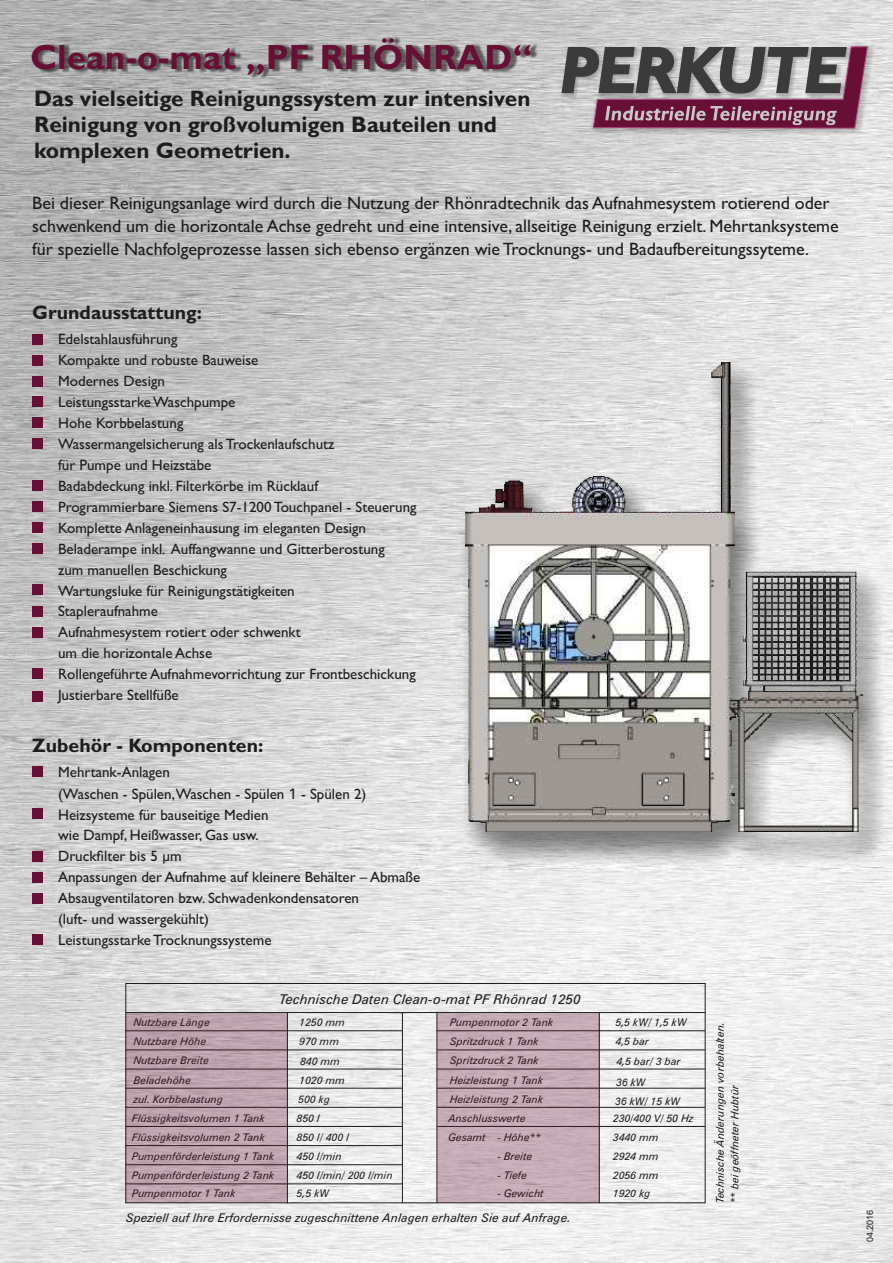
<style>
.page{position:relative;width:893px;height:1263px;background:#fff}
.page>*{position:absolute;margin:0;border:0;box-sizing:border-box;transform-origin:0 0}
.t1{font:700 35.1px "Gill Sans";color:#670f34}
.t2{font:700 22.5px/26.1px "Gill Sans";color:#1d1d1b}
.t3{font:700 19.5px "Gill Sans";color:#1d1d1b}
.t4{font:18px/23.2px "Gill Sans";color:#1d1d1b}
.t5{font:15px/21px "Gill Sans";color:#1d1d1b}
.t6{font:italic 13.5px "Zurich BT";color:#1d1d1b}
.t7{font:italic 12px "Zurich BT";color:#1d1d1b}
.t8{font:italic 10.5px/14.9px "Zurich BT";color:#1d1d1b}
.t9{font:italic 10.5px "Arial";color:#2b2b2a}
.t10{font:9px "Arial";color:#1d1d1b}
.s1{font-family:"Zurich BT"}
.s2{font-family:"Zurich BT";color:#1d1d1b}
.s3{font-family:"Arial";color:#2b2b2a}
</style>
<div class="page">
<img style="left:0;top:0;width:893px;height:1262px">
<div style="left:32px;top:334px;width:11px;height:10px;background:#670f34"></div>
<div style="left:32px;top:767px;width:11px;height:10px;background:#670f34"></div>
<div style="left:32px;top:376px;width:11px;height:10px;background:#670f34"></div>
<div style="left:32px;top:808px;width:11px;height:11px;background:#670f34"></div>
<div style="left:33px;top:397px;width:10px;height:10px;background:#670f34"></div>
<div style="left:33px;top:851px;width:10px;height:10px;background:#670f34"></div>
<div style="left:32px;top:439px;width:11px;height:10px;background:#670f34"></div>
<div style="left:32px;top:893px;width:11px;height:10px;background:#670f34"></div>
<div style="left:32px;top:355px;width:11px;height:11px;background:#670f34"></div>
<div style="left:32px;top:418px;width:11px;height:10px;background:#670f34"></div>
<div style="left:32px;top:872px;width:11px;height:10px;background:#670f34"></div>
<div style="left:33px;top:480px;width:10px;height:11px;background:#670f34"></div>
<div style="left:33px;top:935px;width:10px;height:10px;background:#670f34"></div>
<div style="left:32px;top:501px;width:11px;height:11px;background:#670f34"></div>
<div style="left:32px;top:522px;width:11px;height:11px;background:#670f34"></div>
<div style="left:32px;top:543px;width:11px;height:10px;background:#670f34"></div>
<div style="left:33px;top:606px;width:10px;height:10px;background:#670f34"></div>
<div style="left:33px;top:627px;width:10px;height:11px;background:#670f34"></div>
<div style="left:33px;top:668px;width:10px;height:10px;background:#670f34"></div>
<div style="left:33px;top:691px;width:10px;height:10px;background:#670f34"></div>
<div style="left:32px;top:585px;width:11px;height:10px;background:#670f34"></div>
<hr style="left:287px;top:1012px;width:1px;height:191px;background:#1d1d1b">
<hr style="left:436px;top:1012px;width:1px;height:191px;background:#1d1d1b">
<hr style="left:402px;top:1012px;width:1px;height:191px;background:#1d1d1b">
<hr style="left:125px;top:1030px;width:278px;height:1px;background:#1d1d1b">
<hr style="left:437px;top:1030px;width:268px;height:1px;background:#1d1d1b">
<hr style="left:437px;top:1049px;width:268px;height:1px;background:#1d1d1b">
<hr style="left:437px;top:1069px;width:268px;height:1px;background:#1d1d1b">
<hr style="left:437px;top:1088px;width:268px;height:1px;background:#1d1d1b">
<hr style="left:437px;top:1107px;width:268px;height:1px;background:#1d1d1b">
<hr style="left:437px;top:1126px;width:268px;height:1px;background:#1d1d1b">
<hr style="left:125px;top:1049px;width:277px;height:1px;background:#1d1d1b">
<hr style="left:125px;top:1069px;width:277px;height:1px;background:#1d1d1b">
<hr style="left:125px;top:1088px;width:277px;height:1px;background:#1d1d1b">
<hr style="left:125px;top:1107px;width:277px;height:1px;background:#1d1d1b">
<hr style="left:125px;top:1126px;width:277px;height:1px;background:#1d1d1b">
<hr style="left:125px;top:1145px;width:277px;height:1px;background:#1d1d1b">
<hr style="left:125px;top:1164px;width:277px;height:1px;background:#1d1d1b">
<hr style="left:125px;top:1183px;width:277px;height:1px;background:#1d1d1b">
<hr style="left:125px;top:1012px;width:580px;height:1px;background:#1d1d1b">
<div style="left:125px;top:1013px;width:163px;height:189px;background:#670f34;opacity:.3"></div>
<div style="left:437px;top:1013px;width:162px;height:189px;background:#670f34;opacity:.3"></div>
<hr style="left:599px;top:1012px;width:1px;height:191px;background:#1d1d1b">
<div style="left:32px;top:37px;width:506px;height:44px;background:#1d1d1b;opacity:.59"></div>
<div style="left:591px;top:45px;width:283px;height:90px;background:#1d1d1b;opacity:.29"></div>
<svg style="left:560px;top:45px;width:308px;height:83px;background:#836a74"></svg>
<div style="left:445px;top:347px;width:448px;height:532px;background:#1d1d1b;opacity:.55"></div>
<img style="left:465px;top:363px;width:397px;height:469px">
<h1 class="t1" style="left:30px;top:45px;width:504px">Clean-o-mat „PF RHÖNRAD“</h1>
<h2 class="t2" style="left:34px;top:87px;width:498px">Das vielseitige Reinigungssystem zur intensiven<br>Reinigung von großvolumigen Bauteilen und komplexen Geometrien.</h2>
<p class="t4" style="left:32px;top:193px;width:808px">Bei dieser Reinigungsanlage wird durch die Nutzung der Rhönradtechnik das Aufnahmesystem rotierend oder schwenkend um die horizontale Achse gedreht und eine intensive, allseitige Reinigung erzielt. Mehrtanksysteme für spezielle Nachfolgeprozesse lassen sich ebenso ergänzen wieTrocknungs- und Badaufbereitungssyteme.</p>
<h3 class="t3" style="left:32px;top:306px;width:171px">Grundausstattung:</h3>
<p class="t5" style="left:58px;top:330px;width:360px">Edelstahlausführung<br>Kompakte und robuste Bauweise<br>Modernes Design<br>LeistungsstarkeWaschpumpe<br>Hohe Korbbelastung<br>Wassermangelsicherung als Trockenlaufschutz<br>für Pumpe und Heizstäbe<br>Badabdeckung inkl. Filterkörbe im Rücklauf Programmierbare Siemens S7-1200 Touchpanel - Steuerung Komplette Anlageneinhausung im eleganten Design Beladerampe inkl. Auffangwanne und Gitterberostung<br>zum manuellen Beschickung<br>Wartungsluke für Reinigungstätigkeiten<br>Stapleraufnahme<br>Aufnahmesystem rotiert oder schwenkt<br>um die horizontale Achse<br>Rollengeführte Aufnahmevorrichtung zur Frontbeschickung Justierbare Stellfüße</p>
<h3 class="t3" style="left:32px;top:738px;width:233px">Zubehör - Komponenten:</h3>
<p class="t5" style="left:58px;top:763px;width:364px">Mehrtank-Anlagen<br>(Waschen - Spülen,Waschen - Spülen <span class="s1">1</span> - Spülen 2)<br>Heizsysteme für bauseitige Medien<br>wie Dampf, Heißwasser, Gas usw.<br>Druckfilter bis 5 µm<br>Anpassungen der Aufnahme auf kleinere Behälter – Abmaße Absaugventilatoren bzw. Schwadenkondensatoren<br>(luft- und wassergekühlt)<br>Leistungsstarke Trocknungssysteme</p>
<p class="t6" style="left:279px;top:993px;width:303px">Technische Daten Clean-o-mat PF Rhönrad 1250</p>
<p class="t8" style="left:300px;top:1016px;width:47px">1250 mm</p>
<p class="t8" style="left:616px;top:1016px;width:73px">5,5 kW/ 1,5 kW</p>
<p class="t8" style="left:300px;top:1035px;width:41px">970 mm</p>
<p class="t8" style="left:616px;top:1035px;width:35px">4,5 bar</p>
<p class="t8" style="left:300px;top:1055px;width:41px">840 mm</p>
<p class="t8" style="left:617px;top:1055px;width:66px">4,5 bar/ 3 bar</p>
<p class="t8" style="left:300px;top:1074px;width:47px">1020 mm</p>
<p class="t9" style="left:616px;top:1076px;width:32px">36 <span class="s2">kW</span></p>
<p class="t8" style="left:134px;top:1016px;width:78px">Nutzbare Länge</p>
<p class="t8" style="left:450px;top:1016px;width:105px">Pumpenmotor 2 Tank</p>
<p class="t8" style="left:134px;top:1035px;width:74px">Nutzbare Höhe</p>
<p class="t8" style="left:450px;top:1035px;width:90px">Spritzdruck 1 Tank</p>
<p class="t8" style="left:134px;top:1054px;width:77px">Nutzbare Breite</p>
<p class="t8" style="left:450px;top:1054px;width:90px">Spritzdruck 2 Tank</p>
<p class="t8" style="left:134px;top:1074px;width:59px">Beladehöhe</p>
<p class="t8" style="left:450px;top:1074px;width:95px">Heizleistung 1 Tank</p>
<p class="t8" style="left:134px;top:1093px;width:91px">zul. Korbbelastung</p>
<p class="t8" style="left:450px;top:1093px;width:95px">Heizleistung 2 Tank</p>
<p class="t8" style="left:132px;top:1112px;width:134px">Flüssigkeitsvolumen 1 Tank</p>
<p class="t8" style="left:448px;top:1112px;width:79px">Anschlusswerte</p>
<p class="t8" style="left:132px;top:1131px;width:134px">Flüssigkeitsvolumen 2 Tank</p>
<p class="t8" style="left:448px;top:1131px;width:94px">Gesamt - Höhe**</p>
<p class="t8" style="left:132px;top:1149px;width:144px">Pumpenförderleistung 1 Tank</p>
<p class="t8" style="left:498px;top:1149px;width:36px">- Breite</p>
<p class="t8" style="left:132px;top:1168px;width:144px">Pumpenförderleistung 2 Tank</p>
<p class="t8" style="left:498px;top:1168px;width:31px">- Tiefe</p>
<p class="t8" style="left:132px;top:1187px;width:105px">Pumpenmotor 1 Tank</p>
<p class="t8" style="left:498px;top:1187px;width:48px">- Gewicht</p>
<p class="t8" style="left:299px;top:1093px;width:33px">500 kg</p>
<p class="t8" style="left:615px;top:1095px;width:67px"><span class="s3">36</span> kW/ 15 kW</p>
<p class="t8" style="left:297px;top:1112px;width:25px">850 l</p>
<p class="t8" style="left:613px;top:1112px;width:82px">230/400 V/ 50 Hz</p>
<p class="t8" style="left:297px;top:1131px;width:54px">850 l/ 400 l</p>
<p class="t8" style="left:613px;top:1131px;width:47px">3440 mm</p>
<p class="t8" style="left:297px;top:1149px;width:46px">450 l/min</p>
<p class="t8" style="left:613px;top:1149px;width:47px">2924 mm</p>
<p class="t8" style="left:297px;top:1168px;width:98px">450 l/min/ 200 l/min</p>
<p class="t8" style="left:613px;top:1168px;width:47px">2056 mm</p>
<p class="t8" style="left:297px;top:1187px;width:34px">5,5 kW</p>
<p class="t8" style="left:613px;top:1187px;width:39px">1920 kg</p>
<p class="t7" style="left:126px;top:1213px;width:446px">Speziell auf Ihre Erfordernisse zugeschnittene Anlagen erhalten Sie auf Anfrage.</p>
<p class="t8" style="left:714px;top:1203px;width:183px;rotate:-90deg">Technische Änderungen vorbehalten. ** bei geöffneter Hubtür</p>
<p class="t10" style="left:867px;top:1242px;width:34px;rotate:-90deg">04.2016</p>
</div>
